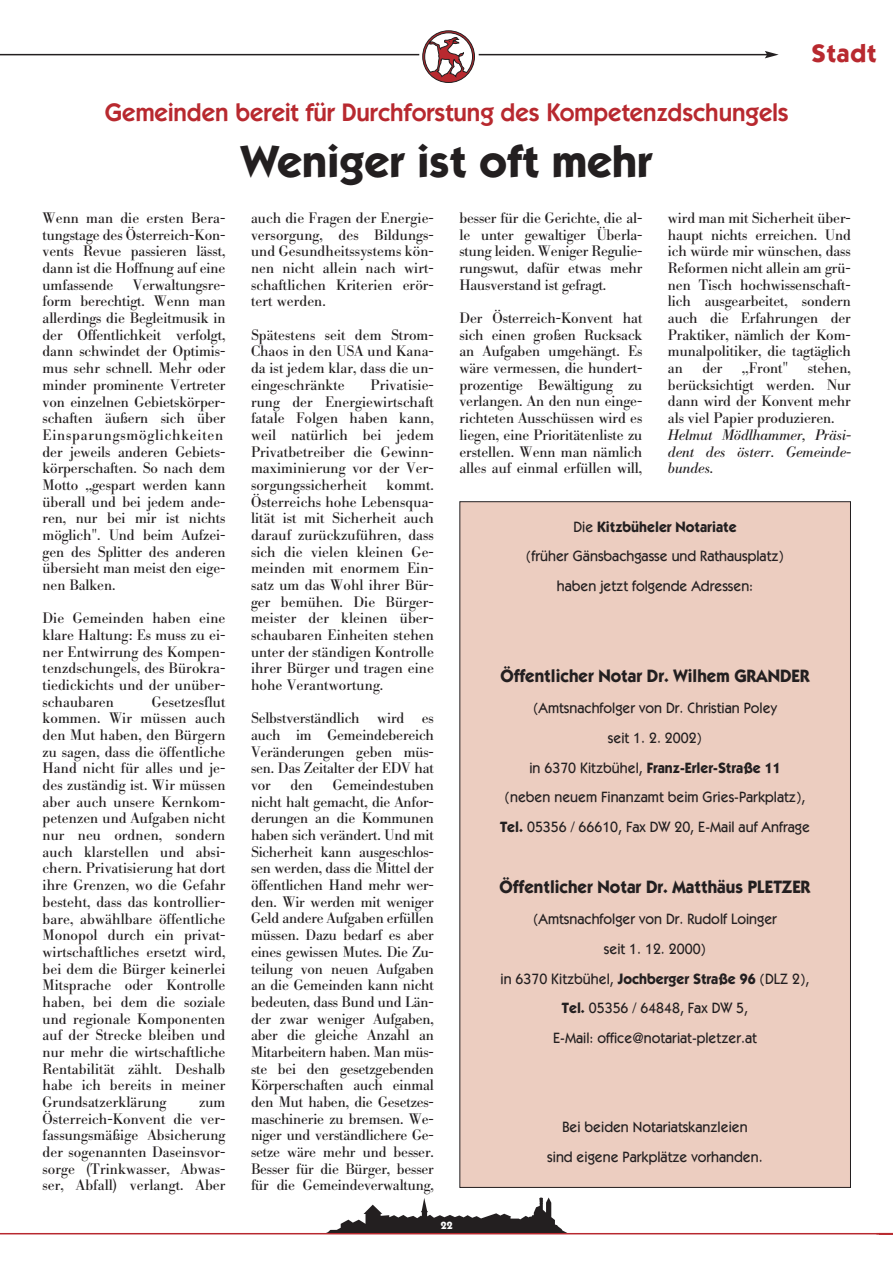
<style>
.page{position:relative;width:893px;height:1263px;background:#fff}
.page>*{position:absolute;margin:0;border:0;box-sizing:border-box;transform-origin:0 0}
.t1{font:700 45px "Itc Kabel";color:#231f20}
.t2{font:600 25.5px "Itc Kabel";color:#b8292f;scale:.95 1}
.t3{font:700 25.5px "Itc Kabel";letter-spacing:.03em;color:#b8292f}
.t4{font:700 18px "Itc Kabel";color:#231f20;scale:.95 1}
.t5{font:15px/16.6px "B Bodoni";letter-spacing:-.005em;color:#231f20;text-align:justify}
.t6{font:500 15px/29.7px "Itc Kabel";color:#231f20;text-align:center;scale:.95 1}
.t7{font:italic 15px/16.6px "B Bodoni";letter-spacing:-.005em;color:#231f20;text-align:justify}
.t8{font:700 10.5px "Itc Kabel";color:#fff}
.s1{font-weight:700}
</style>
<div class="page">
<svg style="left:326px;top:1198px;width:242px;height:35px"></svg>
<hr style="left:0;top:1233px;width:892px;height:1px;background:#b8292f">
<hr style="left:0;top:54px;width:767px;height:1px;background:#231f20">
<svg style="left:764px;top:51px;width:14px;height:7px"></svg>
<div style="left:419px;top:27px;width:60px;height:60px;background:#fff;border-radius:50%"></div>
<svg style="left:422px;top:31px;width:52px;height:52px"></svg>
<div style="left:460px;top:502px;width:390px;height:685px;background:#eccdc0"></div>
<h2 class="t3" style="left:811px;top:44px;width:67px">Stadt</h2>
<h2 class="t2" style="left:105px;top:103px;width:721px">Gemeinden bereit für Durchforstung des Kompetenzdschungels</h2>
<h1 class="t1" style="left:241px;top:145px;width:412px">Weniger ist oft mehr</h1>
<p class="t5" style="left:43px;top:211px;width:184px">Wenn man die ersten Bera&shy;tungstage des Österreich-Kon&shy;vents Revue passieren lässt, dann ist die Hoffnung auf eine umfassende</p>
<p class="t5" style="left:668px;top:211px;width:184px">wird man mit Sicherheit über&shy;haupt nichts erreichen. Und ich würde mir wünschen, dass Reformen nicht allein am grü&shy;nen Tisch hochwissenschaft&shy;lich ausgearbeitet, sondern auch die Erfahrungen der Praktiker, nämlich der Kom&shy;munalpolitiker, die tagtäglich an</p>
<p class="t5" style="left:459px;top:211px;width:184px">besser für die Gerichte, die al&shy;le unter gewaltiger Überla&shy;stung leiden. Weniger Regulie&shy;rungswut, dafür etwas mehr Hausverstand ist gefragt.</p>
<p class="t5" style="left:459px;top:311px;width:184px">Der Österreich-Konvent hat sich einen großen Rucksack an Aufgaben umgehängt. Es wäre vermessen, die hundert&shy;prozentige Bewältigung zu verlangen. An den nun einge&shy;richteten Ausschüssen wird es liegen, eine Prioritätenliste zu erstellen. Wenn man nämlich alles auf einmal erfüllen will,</p>
<p class="t5" style="left:251px;top:211px;width:184px">auch die Fragen der Energie&shy;versorgung, des Bildungs&shy;und Gesundheitssystems kön&shy;nen nicht allein nach wirt&shy;schaftlichen Kriterien erör&shy;tert werden.</p>
<p class="t5" style="left:251px;top:328px;width:184px">Spätestens seit dem Strom-Chaos in den USA und Kana&shy;da ist jedem klar, dass die un&shy;eingeschränkte</p>
<p class="t5" style="left:43px;top:278px;width:184px;text-align:left;text-indent:90px">Verwaltungsre&shy;form berechtigt. Wenn man allerdings die Begleitmusik in der Offentlichkeit verfolgt, dann schwindet der Optimis&shy;mus sehr schnell. Mehr oder minder prominente Vertreter von einzelnen Gebietskörper&shy;schaften äußern sich über<br>Einsparungsmöglichkeiten der jeweils anderen Gebiets&shy;körperschaften. So nach dem<br>Motto „gespart werden kann überall und bei jedem ande&shy;ren, nur bei mir ist nichts möglich". Und beim Aufzei&shy;gen des Splitter des anderen übersieht man meist den eige&shy;nen Balken.</p>
<p class="t5" style="left:43px;top:612px;width:184px">Die Gemeinden haben eine klare Haltung: Es muss zu ei&shy;ner Entwirrung des Kompen&shy;tenzdschungels, des Bürokra&shy;tiedickichts und der unüber&shy;schaubaren</p>
<p class="t5" style="left:702px;top:361px;width:22px">der</p>
<p class="t5" style="left:742px;top:361px;width:48px">„Front"</p>
<p class="t5" style="left:668px;top:361px;width:184px;text-indent:140px">stehen, berücksichtigt werden. Nur dann wird der Konvent mehr als viel Papier produzieren.</p>
<p class="t7" style="left:668px;top:428px;width:184px">Helmut Mödlhammer, Präsi&shy;dent des österr. Gemeinde&shy;bundes.</p>
<p class="t5" style="left:251px;top:378px;width:184px;text-indent:120px">Privatisie&shy;rung der Energiewirtschaft fatale Folgen haben kann, weil natürlich bei jedem Privatbetreiber die Gewinn&shy;maximinierung vor der Ver&shy;sorgungssicherheit</p>
<p class="t5" style="left:251px;top:478px;width:184px;text-indent:136px">kommt.<br>Österreichs hohe Lebensqua&shy;lität ist mit Sicherheit auch darauf zurückzuführen, dass sich die vielen kleinen Ge&shy;meinden mit enormem Ein&shy;satz um das Wohl ihrer Bür&shy;ger bemühen. Die Bürger&shy;meister der kleinen über&shy;schaubaren Einheiten stehen unter der ständigen Kontrolle ihrer Bürger und tragen eine hohe Verantwortung.</p>
<p class="t5" style="left:251px;top:712px;width:184px">Selbstverständlich wird es auch im Gemeindebereich Veränderungen geben müs&shy;sen. Das Zeitalter der EDV hat vor</p>
<p class="t6" style="left:526px;top:513px;width:273px">Die <span class="s1">Kitzbüheler Notariate<br></span>(früher Gänsbachgasse und Rathausplatz) haben jetzt folgende Adressen:</p>
<p class="t4" style="left:500px;top:670px;width:327px">Öffentlicher Notar Dr. Wilhem GRANDER</p>
<p class="t6" style="left:500px;top:694px;width:327px">(Amtsnachfolger von Dr. Christian Poley<br>seit 1. 2. 2002)<br>in 6370 Kitzbühel, <span class="s1">Franz-Erler-Straße 11<br></span>(neben neuem Finanzamt beim Gries-Parkplatz), <span class="s1">Tel.</span> 05356 / 66610, Fax DW 20, E-Mail auf Anfrage</p>
<p class="t5" style="left:43px;top:695px;width:184px;text-indent:109px">Gesetzesflut kommen. Wir müssen auch den Mut haben, den Bürgern zu sagen, dass die öffentliche Hand nicht für alles und je&shy;des zuständig ist. Wir müssen aber auch unsere Kernkom&shy;petenzen und Aufgaben nicht nur neu ordnen, sondern auch klarstellen und absi&shy;chern. Privatisierung hat dort ihre Grenzen, wo die Gefahr besteht, dass das kontrollier&shy;bare, abwählbare öffentliche Monopol durch ein privat&shy;wirtschaftliches ersetzt wird, bei dem die Bürger keinerlei Mitsprache oder Kontrolle haben, bei dem die soziale und regionale Komponenten auf der Strecke bleiben und nur mehr die wirtschaftliche Rentabilität zählt. Deshalb habe ich bereits in meiner Grundsatzerklärung</p>
<p class="t5" style="left:251px;top:778px;width:184px;text-indent:82px">Gemeindestuben nicht halt gemacht, die Anfor&shy;derungen an die Kommunen haben sich verändert. Und mit Sicherheit kann ausgeschlos&shy;sen werden, dass die Mittel der öffentlichen Hand mehr wer&shy;den. Wir werden mit weniger Geld andere Aufgaben erfüllen müssen. Dazu bedarf es aber eines gewissen Mutes. Die Zu&shy;teilung von neuen Aufgaben an die Gemeinden kann nicht bedeuten, dass Bund und Län&shy;der zwar weniger Aufgaben, aber die gleiche Anzahl an Mitarbeitern haben. Man müs&shy;ste bei den gesetzgebenden Körperschaften auch einmal den Mut haben, die Gesetzes&shy;maschinerie zu bremsen. We&shy;niger und verständlichere Ge&shy;setze wäre mehr und besser.<br>Besser für die Bürger, besser für die Gemeindeverwaltung,</p>
<p class="t5" style="left:290px;top:778px;width:24px">den</p>
<p class="t4" style="left:499px;top:881px;width:328px">Öffentlicher Notar Dr. Matthäus PLETZER</p>
<p class="t6" style="left:500px;top:905px;width:327px">(Amtsnachfolger von Dr. Rudolf Loinger<br>seit 1. 12. 2000)<br>in 6370 Kitzbühel, <span class="s1">Jochberger Straße 96</span> (DLZ 2), <span class="s1">Tel.</span> 05356 / 64848, Fax DW 5,<br>E-Mail: office@notariat-pletzer.at</p>
<p class="t5" style="left:43px;top:1095px;width:184px;text-indent:156px">zum Österreich-Konvent die ver&shy;fassungsmäßige Absicherung der sogenannten Daseinsvor&shy;sorge (Trinkwasser, Abwas&shy;ser, Abfall) verlangt. Aber</p>
<p class="t6" style="left:547px;top:1113px;width:228px">Bei beiden Notariatskanzleien<br>sind eigene Parkplätze vorhanden.</p>
<p class="t8" style="left:441px;top:1221px;width:13px">22</p>
</div>
